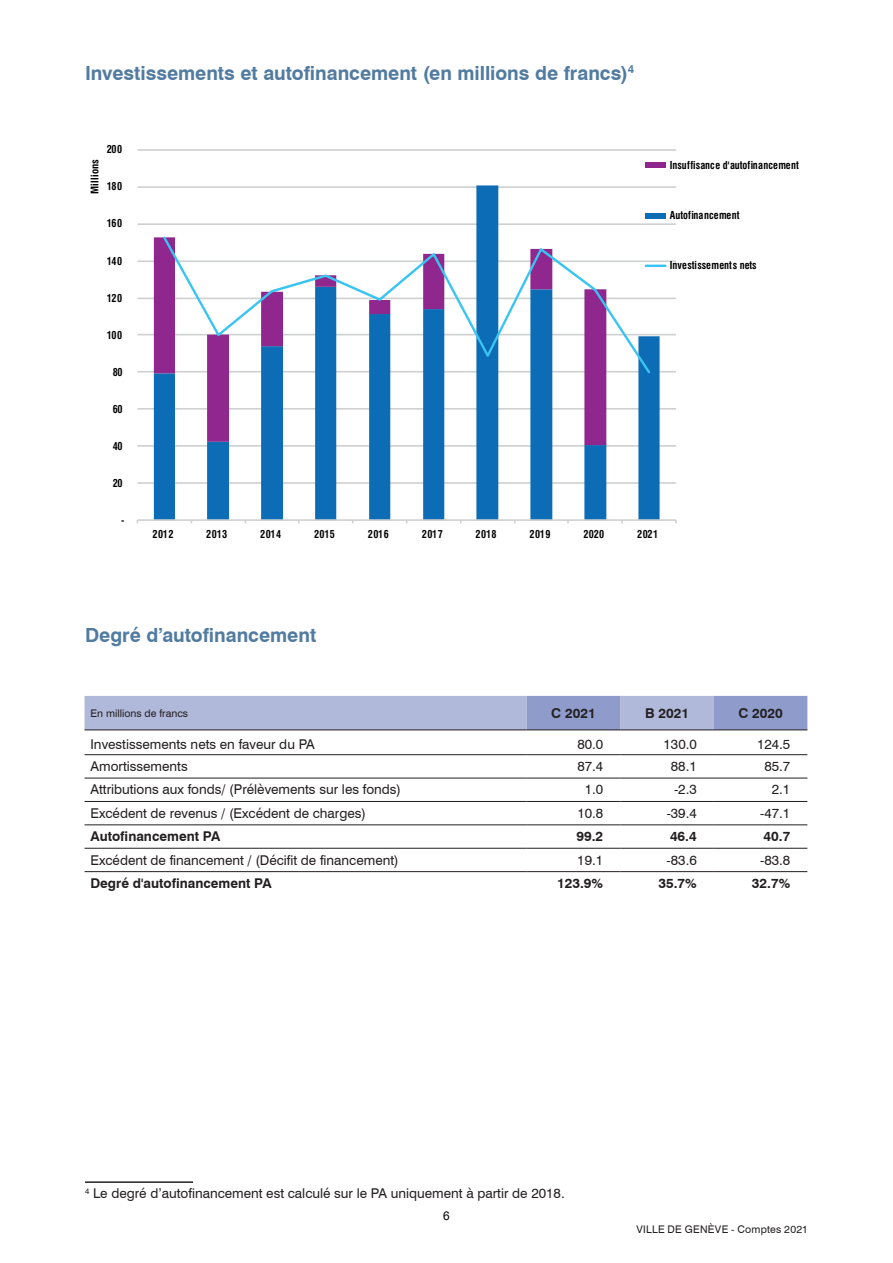
<style>
.page{position:relative;width:893px;height:1263px;background:#fff}
.page>*{position:absolute;margin:0;border:0;box-sizing:border-box;transform-origin:0 0}
.TdM_03{font:700 19.5px "Swiss 721 BT";color:#517ba0}
.Texte{font:13.5px "Swiss 721 BT";color:#231f20}
.Texte-2{font:700 13.5px "Swiss 721 BT";color:#231f20}
.t1{font:12px "Arial";color:#000}
.t2{font:700 condensed 10.65px "Swiss 721 BT";letter-spacing:.02em;color:#000001;scale:.95 1}
.Texte-3{font:10.5px "Swiss 721 BT";letter-spacing:.015em;color:#231f20}
.t3{font:700 condensed 10.2px "Swiss 721 BT";letter-spacing:.03em;color:#000001;scale:1.05 1}
</style>
<div class="page">
<hr style="left:85px;top:1181px;width:108px;height:2px;background:#231f20">
<hr style="left:137px;top:149px;width:539px;height:2px;background:#cfd1d0">
<hr style="left:137px;top:186px;width:539px;height:2px;background:#cfd1d0">
<hr style="left:137px;top:223px;width:539px;height:2px;background:#cfd1d0">
<hr style="left:137px;top:260px;width:539px;height:2px;background:#cfd1d0">
<hr style="left:137px;top:298px;width:539px;height:1px;background:#cfd1d0">
<hr style="left:137px;top:334px;width:539px;height:1px;background:#cfd1d0">
<hr style="left:137px;top:371px;width:539px;height:1px;background:#cfd1d0">
<hr style="left:137px;top:408px;width:539px;height:2px;background:#cfd1d0">
<hr style="left:137px;top:445px;width:539px;height:2px;background:#cfd1d0">
<hr style="left:137px;top:482px;width:539px;height:2px;background:#cfd1d0">
<svg style="left:154px;top:185px;width:506px;height:334px"></svg>
<svg style="left:154px;top:237px;width:452px;height:208px"></svg>
<hr style="left:137px;top:519px;width:539px;height:2px;background:#cfd1d0">
<svg style="left:161px;top:234px;width:491px;height:142px"></svg>
<div style="left:645px;top:162px;width:21px;height:6px;background:#8f278e"></div>
<div style="left:645px;top:213px;width:21px;height:5px;background:#0d6cb6"></div>
<svg style="left:646px;top:265px;width:19px;height:2px"></svg>
<svg style="left:85px;top:696px;width:722px;height:34px;background:#a5afd3"></svg>
<hr style="left:85px;top:730px;width:442px;height:1px;background:#231f20">
<hr style="left:527px;top:730px;width:93px;height:1px;background:#231f20">
<hr style="left:620px;top:730px;width:94px;height:1px;background:#231f20">
<hr style="left:714px;top:730px;width:93px;height:1px;background:#231f20">
<hr style="left:85px;top:754px;width:442px;height:1px;background:#231f20">
<hr style="left:527px;top:754px;width:93px;height:1px;background:#231f20">
<hr style="left:620px;top:754px;width:94px;height:1px;background:#231f20">
<hr style="left:714px;top:754px;width:93px;height:1px;background:#231f20">
<hr style="left:85px;top:778px;width:442px;height:1px;background:#231f20">
<hr style="left:527px;top:778px;width:93px;height:1px;background:#231f20">
<hr style="left:620px;top:778px;width:94px;height:1px;background:#231f20">
<hr style="left:714px;top:778px;width:93px;height:1px;background:#231f20">
<hr style="left:85px;top:801px;width:442px;height:1px;background:#231f20">
<hr style="left:527px;top:801px;width:93px;height:1px;background:#231f20">
<hr style="left:620px;top:801px;width:94px;height:1px;background:#231f20">
<hr style="left:714px;top:801px;width:93px;height:1px;background:#231f20">
<hr style="left:85px;top:824px;width:442px;height:1px;background:#231f20">
<hr style="left:527px;top:824px;width:93px;height:1px;background:#231f20">
<hr style="left:620px;top:824px;width:94px;height:1px;background:#231f20">
<hr style="left:714px;top:824px;width:93px;height:1px;background:#231f20">
<hr style="left:85px;top:848px;width:442px;height:1px;background:#231f20">
<hr style="left:527px;top:848px;width:93px;height:1px;background:#231f20">
<hr style="left:620px;top:848px;width:94px;height:1px;background:#231f20">
<hr style="left:714px;top:848px;width:93px;height:1px;background:#231f20">
<hr style="left:85px;top:871px;width:442px;height:1px;background:#231f20">
<hr style="left:527px;top:871px;width:93px;height:1px;background:#231f20">
<hr style="left:620px;top:871px;width:94px;height:1px;background:#231f20">
<hr style="left:714px;top:871px;width:93px;height:1px;background:#231f20">
<p class="TdM_03" style="left:85px;top:61px;width:551px">Investissements et autofinancement (en millions de francs)<sup>4</sup></p>
<p class="t2" style="left:107px;top:143px;width:18px">200</p>
<p class="t3" style="left:89px;top:194px;width:35px;rotate:-90deg">Millions</p>
<p class="t2" style="left:670px;top:159px;width:138px">Insuffisance d'autofinancement</p>
<p class="t2" style="left:670px;top:209px;width:75px">Autofinancement</p>
<p class="t2" style="left:107px;top:180px;width:18px">180</p>
<p class="t2" style="left:107px;top:217px;width:18px">160</p>
<p class="t2" style="left:107px;top:254px;width:18px">140</p>
<p class="t2" style="left:107px;top:291px;width:18px">120</p>
<p class="t2" style="left:107px;top:328px;width:18px">100</p>
<p class="t2" style="left:113px;top:365px;width:12px">80</p>
<p class="t2" style="left:113px;top:402px;width:12px">60</p>
<p class="t2" style="left:113px;top:439px;width:12px">40</p>
<p class="t2" style="left:113px;top:476px;width:12px">20</p>
<p class="t2" style="left:121px;top:513px;width:5px">-</p>
<p class="t2" style="left:670px;top:259px;width:93px">Investissements nets</p>
<p class="t2" style="left:152px;top:528px;width:24px">2012</p>
<p class="t2" style="left:206px;top:528px;width:24px">2013</p>
<p class="t2" style="left:260px;top:528px;width:24px">2014</p>
<p class="t2" style="left:314px;top:528px;width:24px">2015</p>
<p class="t2" style="left:368px;top:528px;width:24px">2016</p>
<p class="t2" style="left:422px;top:528px;width:24px">2017</p>
<p class="t2" style="left:476px;top:528px;width:24px">2018</p>
<p class="t2" style="left:529px;top:528px;width:24px">2019</p>
<p class="t2" style="left:583px;top:528px;width:24px">2020</p>
<p class="t2" style="left:637px;top:528px;width:24px">2021</p>
<p class="TdM_03" style="left:85px;top:623px;width:233px">Degré d’autofinancement</p>
<p class="Texte-3" style="left:91px;top:707px;width:99px">En millions de francs</p>
<p class="Texte-2" style="left:551px;top:705px;width:46px">C 2021</p>
<p class="Texte-2" style="left:645px;top:705px;width:45px">B 2021</p>
<p class="Texte-2" style="left:738px;top:705px;width:46px">C 2020</p>
<p class="Texte" style="left:91px;top:736px;width:226px">Investissements nets en faveur du PA</p>
<p class="Texte" style="left:577px;top:736px;width:27px">80.0</p>
<p class="Texte" style="left:663px;top:736px;width:35px">130.0</p>
<p class="Texte" style="left:757px;top:736px;width:35px">124.5</p>
<p class="Texte" style="left:90px;top:758px;width:99px">Amortissements</p>
<p class="Texte" style="left:577px;top:758px;width:27px">87.4</p>
<p class="Texte" style="left:671px;top:758px;width:27px">88.1</p>
<p class="Texte" style="left:764px;top:758px;width:27px">85.7</p>
<p class="Texte" style="left:90px;top:781px;width:312px">Attributions aux fonds/ (Prélèvements sur les fonds)</p>
<p class="Texte" style="left:585px;top:781px;width:20px">1.0</p>
<p class="Texte" style="left:674px;top:781px;width:24px">-2.3</p>
<p class="Texte" style="left:772px;top:781px;width:20px">2.1</p>
<p class="Texte" style="left:90px;top:805px;width:277px">Excédent de revenus / (Excédent de charges)</p>
<p class="Texte" style="left:577px;top:805px;width:27px">10.8</p>
<p class="Texte" style="left:667px;top:805px;width:32px">-39.4</p>
<p class="Texte" style="left:760px;top:805px;width:32px">-47.1</p>
<p class="Texte-2" style="left:90px;top:828px;width:131px">Autofinancement PA</p>
<p class="Texte-2" style="left:576px;top:828px;width:28px">99.2</p>
<p class="Texte-2" style="left:670px;top:828px;width:28px">46.4</p>
<p class="Texte-2" style="left:763px;top:828px;width:28px">40.7</p>
<p class="Texte" style="left:90px;top:851px;width:310px">Excédent de financement / (Décifit de financement)</p>
<p class="Texte" style="left:577px;top:851px;width:27px">19.1</p>
<p class="Texte" style="left:667px;top:851px;width:32px">-83.6</p>
<p class="Texte" style="left:760px;top:851px;width:32px">-83.8</p>
<p class="Texte-2" style="left:90px;top:875px;width:183px">Degré d'autofinancement PA</p>
<p class="Texte-2" style="left:557px;top:875px;width:48px">123.9%</p>
<p class="Texte-2" style="left:658px;top:875px;width:40px">35.7%</p>
<p class="Texte-2" style="left:752px;top:875px;width:40px">32.7%</p>
<p class="Texte" style="left:85px;top:1185px;width:481px"><sup>4</sup> Le degré d’autofinancement est calculé sur le PA uniquement à partir de 2018.</p>
<p class="t1" style="left:443px;top:1207px;width:8px">6</p>
<p class="Texte-3" style="left:637px;top:1222px;width:173px">VILLE DE GENÈVE - Comptes 2021</p>
</div>
